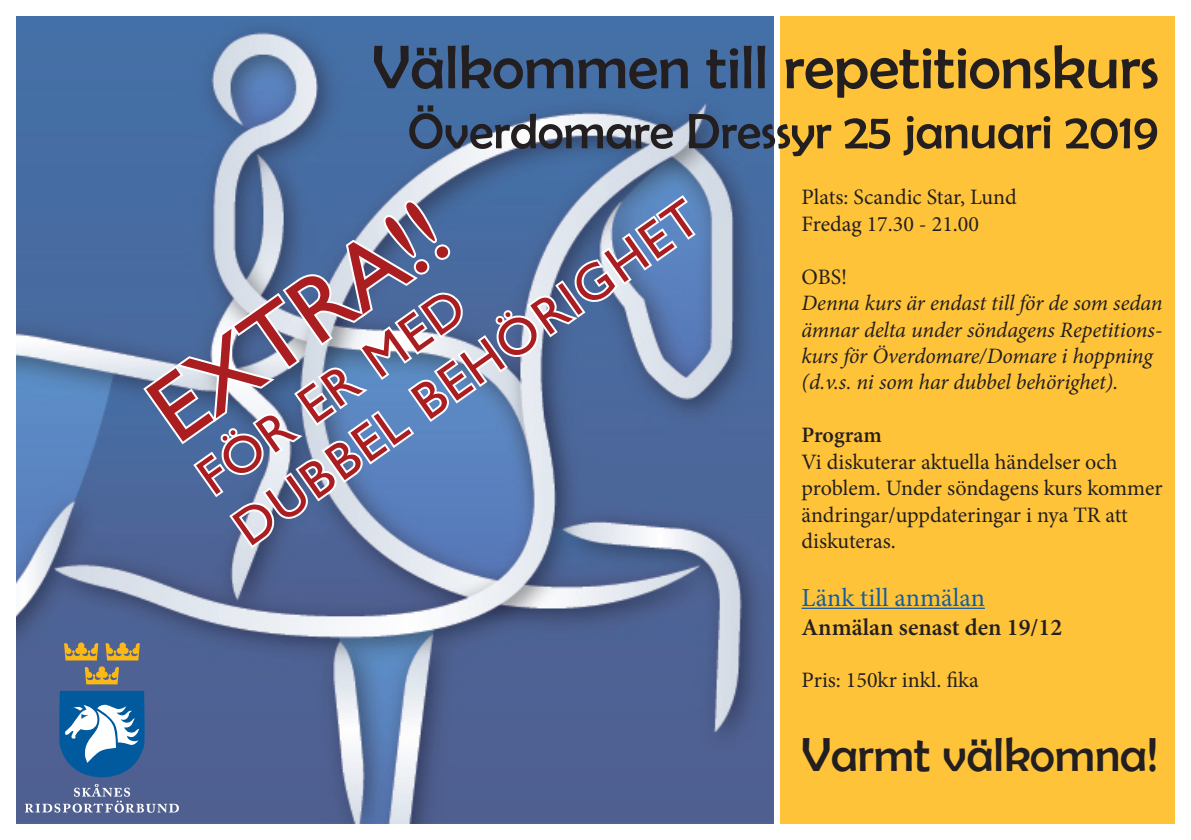
<style>
.page{position:relative;width:1191px;height:840px;background:#fff}
.page>*{position:absolute;margin:0;border:0;box-sizing:border-box;transform-origin:0 0}
.t1{font:94px "Gill Sans";color:#aa1d21}
.t2{font:62px "Berlin Sans FB";color:#231f20}
.t3{font:52px/61.8px "Gill Sans";color:#aa1d21}
.t4{font:50px "Berlin Sans FB";color:#231f20}
.t5{font:48px "Berlin Sans FB";color:#231f20}
.t6{font:26px "Minion Pro";letter-spacing:.005em;color:#175d9e}
.t7{font:600 24px "Minion Pro";color:#231f20}
.t8{font:22px/26.4px "Minion Pro";letter-spacing:-.005em;color:#231f20}
.t9{font:italic 22px/26.4px "Minion Pro";letter-spacing:-.01em;color:#231f20}
.t10{font:600 22px "Minion Pro";letter-spacing:-.005em;color:#231f20}
.s1{font-style:normal}
</style>
<div class="page">
<img style="left:17px;top:17px;width:757px;height:805px">
<div style="left:779px;top:0;width:412px;height:839px;background:#ffc339"></div>
<hr style="left:801px;top:607px;width:184px;height:1px;background:#175d9e">
<div style="left:0;top:0;width:1191px;height:839px;border:16px solid #fff"></div>
<svg style="left:25px;top:783px;width:154px;height:29px;background:#6977a1"></svg>
<svg style="left:59px;top:690px;width:86px;height:87px"></svg>
<svg style="left:64px;top:642px;width:76px;height:42px;background:#8b8066"></svg>
<svg style="left:140px;top:192px;width:558px;height:358px;background:#7b93b9"></svg>
<p class="t2" style="left:372px;top:33px;width:788px">Välkommen till repetitionskurs</p>
<p class="t4" style="left:408px;top:103px;width:752px">Överdomare Dressyr 25 januari 2019</p>
<p class="t3" style="left:186px;top:457px;width:558px;rotate:-35deg">FÖR ER MED<br>DUBBEL BEHÖRIGHET</p>
<p class="t1" style="left:127px;top:374px;width:342px;rotate:-35deg">EXTRA!!</p>
<p class="t8" style="left:801px;top:184px;width:217px">Plats: Scandic Star, Lund</p>
<p class="t8" style="left:801px;top:210px;width:179px">Fredag 17.30 - 21.00</p>
<p class="t9" style="left:801px;top:263px;width:362px"><span class="s1">OBS!<br></span>Denna kurs är endast till för de som sedan ämnar delta under söndagens Repetitions&shy;kurs för Överdomare/Domare i hoppning (d.v.s. ni som har dubbel behörighet).</p>
<p class="t10" style="left:801px;top:420px;width:82px">Program</p>
<p class="t8" style="left:801px;top:448px;width:362px">Vi diskuterar aktuella händelser och problem. Under söndagens kurs kommer ändringar/uppdateringar i nya TR att diskuteras.</p>
<p class="t6" style="left:801px;top:579px;width:185px">Länk till anmälan</p>
<p class="t7" style="left:801px;top:610px;width:262px">Anmälan senast den 19/12</p>
<p class="t8" style="left:801px;top:666px;width:179px">Pris: 150kr inkl. fika</p>
<p class="t5" style="left:801px;top:728px;width:358px">Varmt välkomna!</p>
</div>
